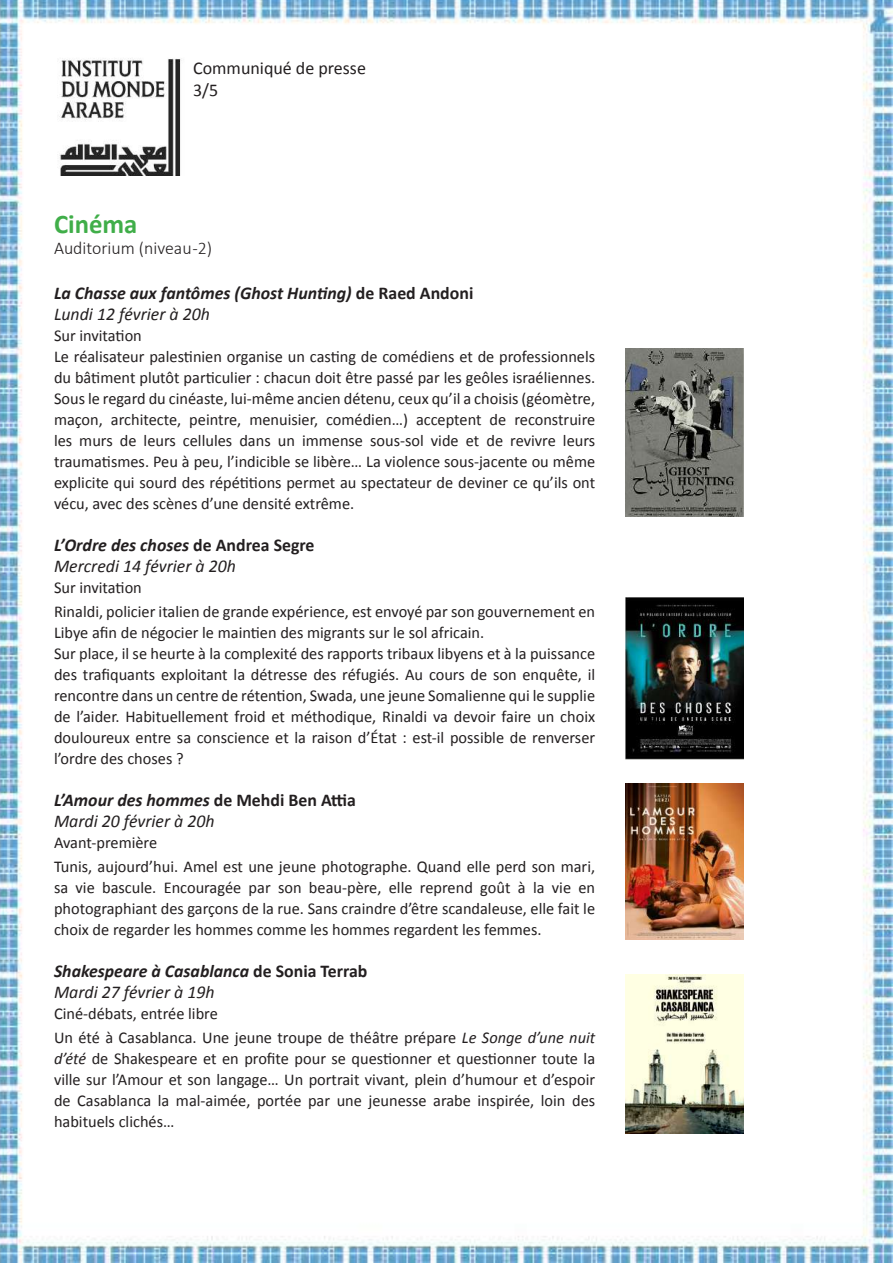
<style>
.page{position:relative;width:893px;height:1263px;background:#fff}
.page>*{position:absolute;margin:0;border:0;box-sizing:border-box;transform-origin:0 0}
.t1{font:700 27px "Calibri";color:#40ae49}
.t2{font:italic 700 18px/21px "Calibri";color:#231f20}
.t3{font:italic 18px/21px "Calibri";color:#231f20}
.t4{font:18px/21.6px "Calibri";color:#231f20}
.t5{font:300 18px "Calibri";color:#231f20}
.t6{font:16.5px/21px "Calibri";color:#231f20}
.s1{font-style:normal}
.s2{font-weight:400}
.s3{font-weight:700}
.s4{font-weight:700;font-style:normal}
.s5{font-style:italic}
</style>
<div class="page">
<img style="left:0;top:0;width:893px;height:1263px">
<img style="left:57px;top:47px;width:130px;height:128px">
<img style="left:625px;top:783px;width:119px;height:156px">
<img style="left:625px;top:974px;width:119px;height:159px">
<img style="left:625px;top:597px;width:119px;height:162px">
<img style="left:625px;top:349px;width:119px;height:168px">
<p class="t4" style="left:193px;top:58px;width:174px">Communiqué de presse<br>3/5</p>
<h1 class="t1" style="left:54px;top:207px;width:85px">Cinéma</h1>
<p class="t5" style="left:54px;top:237px;width:160px">Auditorium (niveau -2)</p>
<p class="t2" style="left:54px;top:282px;width:421px">La Chasse aux fantômes (Ghost Hunting) <span class="s1">de Raed Andoni<br></span><span class="s2">Lundi 12 février à 20h</span></p>
<p class="t6" style="left:54px;top:325px;width:543px">Sur invitation<br>Le réalisateur palestinien organise un casting de comédiens et de professionnels du bâtiment plutôt particulier : chacun doit être passé par les geôles israéliennes.<br>Sous le regard du cinéaste, lui-même ancien détenu, ceux qu’il a choisis (géomètre, maçon, architecte, peintre, menuisier, comédien…) acceptent de reconstruire les murs de leurs cellules dans un immense sous-sol vide et de revivre leurs traumatismes. Peu à peu, l’indicible se libère… La violence sous-jacente ou même explicite qui sourd des répétitions permet au spectateur de deviner ce qu’ils ont vécu, avec des scènes d’une densité extrême.</p>
<p class="t3" style="left:54px;top:534px;width:262px"><span class="s3">L’Ordre des choses</span> <span class="s4">de Andrea Segre<br></span>Mercredi 14 février à 20h</p>
<p class="t6" style="left:54px;top:575px;width:543px;line-height:24px">Sur invitation<br>Rinaldi, policier italien de grande expérience, est envoyé par son gouvernement en</p>
<p class="t6" style="left:54px;top:622px;width:543px">Libye afin de négocier le maintien des migrants sur le sol africain.<br>Sur place, il se heurte à la complexité des rapports tribaux libyens et à la puissance des trafiquants exploitant la détresse des réfugiés. Au cours de son enquête, il rencontre dans un centre de rétention, Swada, une jeune Somalienne qui le supplie de l’aider. Habituellement froid et méthodique, Rinaldi va devoir faire un choix douloureux entre sa conscience et la raison d’État : est-il possible de renverser l’ordre des choses ?</p>
<p class="t3" style="left:54px;top:789px;width:304px"><span class="s3">L’Amour des hommes</span> <span class="s4">de Mehdi Ben Attia<br></span>Mardi 20 février à 20h</p>
<p class="t6" style="left:54px;top:830px;width:543px;line-height:24px">Avant-première<br>Tunis, aujourd’hui. Amel est une jeune photographe. Quand elle perd son mari,</p>
<p class="t6" style="left:54px;top:877px;width:543px;text-align:justify">sa vie bascule. Encouragée par son beau-père, elle reprend goût à la vie en photographiant des garçons de la rue. Sans craindre d’être scandaleuse, elle fait le choix de regarder les hommes comme les hommes regardent les femmes.</p>
<p class="t2" style="left:54px;top:960px;width:315px">Shakespeare à Casablanca <span class="s1">de Sonia Terrab<br></span><span class="s2">Mardi 27 février à 19h</span></p>
<p class="t6" style="left:54px;top:1001px;width:543px;line-height:24px">Ciné-débats, entrée libre<br>Un été à Casablanca. Une jeune troupe de théâtre prépare <span class="s5">Le Songe d’une nuit</span></p>
<p class="t6" style="left:54px;top:1048px;width:543px;text-align:justify"><span class="s5">d’été</span> de Shakespeare et en profite pour se questionner et questionner toute la ville sur l’Amour et son langage… Un portrait vivant, plein d’humour et d’espoir de Casablanca la mal-aimée, portée par une jeunesse arabe inspirée, loin des habituels clichés…</p>
</div>
